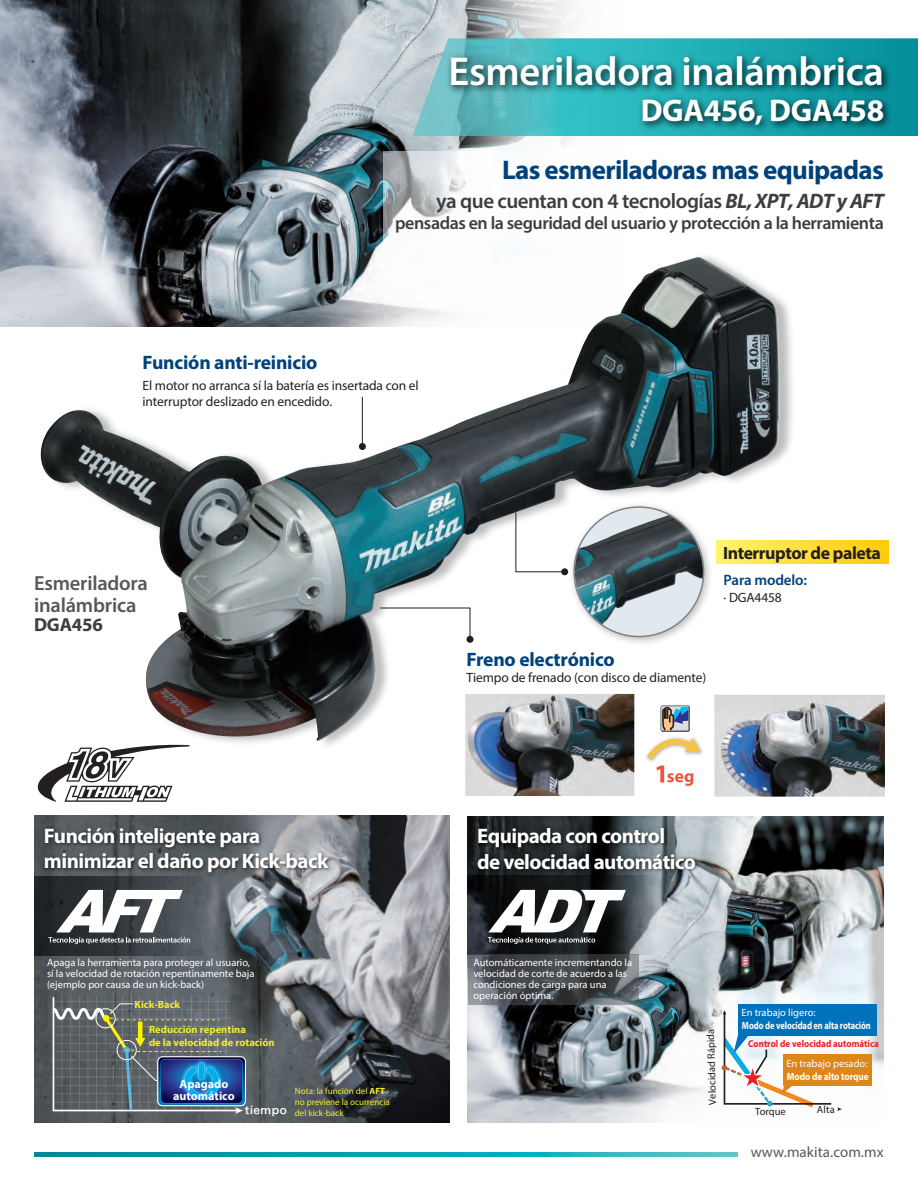
<style>
.page{position:relative;width:918px;height:1188px;background:#fff}
.page>*{position:absolute;margin:0;border:0;box-sizing:border-box;transform-origin:0 0}
.t1{font:600 40.5px "Myriad Pro";letter-spacing:-.01em;color:#fff}
.t2{font:700 31.5px "Myriad Pro";letter-spacing:-.01em;color:#fff}
.t3{font:700 27px "Myriad Pro";letter-spacing:-.025em;color:#004279}
.t4{font:700 21px/25.2px "Myriad Pro";letter-spacing:-.025em;color:#fff}
.t5{font:600 21px "Myriad Pro";letter-spacing:-.025em;color:#3e3e3f}
.t6{font:600 20.4px/22.8px "Myriad Pro";letter-spacing:-.01em;color:#57585a}
.t7{font:700 19.5px "Myriad Pro";letter-spacing:-.01em;color:#004279}
.t8{font:700 18.9px "Myriad Pro";letter-spacing:-.01em;color:#3e3e3f}
.t9{font:600 18px "Myriad Pro";letter-spacing:-.025em;color:#3e3e3f}
.t10{font:700 17.85px "Myriad Pro";letter-spacing:-.025em;color:#231f20}
.t11{font:15px "Myriad Pro";letter-spacing:.005em;color:#57585a}
.t12{font:600 15px "Myriad Pro";letter-spacing:-.01em;color:#004279}
.t13{font:13.5px/16.2px "Myriad Pro";letter-spacing:-.01em;color:#231f20}
.t14{font:700 12px/12px "Myriad Pro";color:#fff;text-align:center}
.t15{font:10.5px/11.2px "Myriad Pro";color:#fff}
.t16{font:700 10.5px/12.6px "Myriad Pro";color:#f4ed2f}
.t17{font:700 10.5px "Myriad Pro";letter-spacing:-.01em;color:#fff;scale:.8 1}
.t18{font:10.5px "Myriad Pro";color:#231f20}
.t19{font:700 10.5px "Myriad Pro";letter-spacing:-.01em;color:#fff;scale:.87 1}
.t20{font:10.5px "Hira Kaku Pro W6";letter-spacing:.05em;color:#fff}
.t21{font:700 10.05px "Myriad Pro";color:#ee1d23;scale:.9 1}
.t22{font:9px/10.8px "Myriad Pro";color:#f4ed2f}
.s1{font-weight:700;font-style:italic}
.s2{font-weight:700}
</style>
<div class="page">
<img style="left:0;top:0;width:455px;height:327px">
<svg style="left:455px;top:0;width:116px;height:38px;background:#c0c4c6"></svg>
<svg style="left:412px;top:38px;width:506px;height:98px;background:#4badb5"></svg>
<img style="left:441px;top:43px;width:456px;height:93px">
<img style="left:839px;top:695px;width:46px;height:102px">
<img style="left:34px;top:919px;width:416px;height:203px">
<div style="left:34px;top:877px;width:169px;height:79px;background:linear-gradient(to right,#191b1c,#535b62)"></div>
<hr style="left:53px;top:995px;width:1px;height:116px;background:#fff">
<hr style="left:62px;top:995px;width:1px;height:116px;background:#fff">
<hr style="left:71px;top:995px;width:1px;height:116px;background:#fff">
<hr style="left:79px;top:995px;width:1px;height:116px;background:#fff">
<hr style="left:88px;top:995px;width:1px;height:116px;background:#fff">
<hr style="left:96px;top:995px;width:1px;height:116px;background:#fff">
<hr style="left:105px;top:995px;width:1px;height:116px;background:#fff">
<hr style="left:114px;top:995px;width:1px;height:116px;background:#fff">
<hr style="left:122px;top:995px;width:1px;height:116px;background:#fff">
<hr style="left:131px;top:995px;width:1px;height:116px;background:#fff">
<hr style="left:140px;top:995px;width:1px;height:116px;background:#fff">
<hr style="left:148px;top:995px;width:1px;height:116px;background:#fff">
<hr style="left:157px;top:995px;width:1px;height:116px;background:#fff">
<hr style="left:165px;top:995px;width:1px;height:116px;background:#fff">
<hr style="left:174px;top:995px;width:1px;height:116px;background:#fff">
<hr style="left:183px;top:995px;width:1px;height:116px;background:#fff">
<hr style="left:191px;top:995px;width:1px;height:116px;background:#fff">
<hr style="left:200px;top:995px;width:1px;height:116px;background:#fff">
<hr style="left:208px;top:995px;width:1px;height:116px;background:#fff">
<hr style="left:217px;top:995px;width:1px;height:116px;background:#fff">
<hr style="left:226px;top:995px;width:1px;height:116px;background:#fff">
<svg style="left:50px;top:996px;width:195px;height:118px;background:#5a6a77"></svg>
<svg style="left:48px;top:919px;width:142px;height:25px"></svg>
<img style="left:467px;top:816px;width:417px;height:306px">
<svg style="left:468px;top:919px;width:188px;height:36px;background:#42474c"></svg>
<div style="left:784px;top:1054px;width:88px;height:32px;background:#df8619"></div>
<svg style="left:720px;top:1010px;width:122px;height:101px"></svg>
<div style="left:738px;top:1004px;width:138px;height:32px;background:#0072bc"></div>
<svg style="left:468px;top:954px;width:170px;height:51px;background:#4b4f53"></svg>
<svg style="left:488px;top:919px;width:138px;height:25px"></svg>
<img style="left:19px;top:99px;width:820px;height:820px">
<img style="left:31px;top:257px;width:749px;height:496px">
<svg style="left:34px;top:1152px;width:704px;height:5px;background:#11a6af"></svg>
<hr style="left:362px;top:397px;width:1px;height:52px;background:#231f20">
<div style="left:359px;top:443px;width:7px;height:7px;background:#231f20;border-radius:50%"></div>
<svg style="left:380px;top:608px;width:90px;height:33px"></svg>
<div style="left:467px;top:636px;width:7px;height:7px;background:#231f20;border-radius:50%"></div>
<div style="left:561px;top:568px;width:7px;height:7px;background:#231f20;border-radius:50%"></div>
<img style="left:575px;top:515px;width:128px;height:110px">
<svg style="left:516px;top:512px;width:49px;height:60px"></svg>
<div style="left:716px;top:540px;width:173px;height:24px;background:linear-gradient(to right,#fff46d,#feca0b)"></div>
<h1 class="t1" style="left:449px;top:45px;width:437px">Esmeriladora inalámbrica</h1>
<h2 class="t2" style="left:641px;top:89px;width:245px">DGA456, DGA458</h2>
<h3 class="t7" style="left:143px;top:350px;width:176px">Función anti-reinicio</h3>
<h3 class="t3" style="left:502px;top:153px;width:383px">Las esmeriladoras mas equipadas</h3>
<h3 class="t5" style="left:436px;top:187px;width:449px">ya que cuentan con 4 tecnologías <span class="s1">BL, XPT, ADT y AFT</span></h3>
<h3 class="t9" style="left:395px;top:211px;width:490px">pensadas en la seguridad del usuario y protección a la herramienta</h3>
<p class="t13" style="left:143px;top:377px;width:278px">El motor no arranca sí la batería es insertada con el interruptor deslizado en encedido.</p>
<h3 class="t6" style="left:34px;top:571px;width:115px">Esmeriladora inalámbrica</h3>
<h3 class="t8" style="left:34px;top:613px;width:70px">DGA456</h3>
<h3 class="t10" style="left:723px;top:541px;width:159px">Interruptor de paleta</h3>
<h3 class="t12" style="left:724px;top:571px;width:85px">Para modelo:</h3>
<p class="t13" style="left:724px;top:589px;width:60px">· DGA4458</p>
<h3 class="t7" style="left:466px;top:647px;width:150px">Freno electrónico</h3>
<p class="t13" style="left:466px;top:670px;width:241px">Tiempo de frenado (con disco de diamente)</p>
<h3 class="t4" style="left:44px;top:823px;width:286px">Función inteligente para minimizar el daño por Kick-back</h3>
<p class="t15" style="left:47px;top:956px;width:209px">Apaga la herramienta para proteger al usuario, sí la velocidad de rotación repentinamente baja (ejemplo por causa de un kick-back)</p>
<p class="t16" style="left:135px;top:998px;width:47px">Kick-Back</p>
<p class="t16" style="left:149px;top:1023px;width:127px">Reducción repentina<br>de la velocidad de rotación</p>
<p class="t14" style="left:173px;top:1077px;width:63px">Apagado automático</p>
<p class="t20" style="left:245px;top:1100px;width:43px">tiempo</p>
<p class="t22" style="left:295px;top:1085px;width:97px">Nota: la función del <span class="s2">AFT </span>no previene la ocurrencia del kick-back</p>
<h3 class="t4" style="left:477px;top:823px;width:220px">Equipada con control<br>de velocidad automático</h3>
<p class="t15" style="left:473px;top:956px;width:160px">Automáticamente incrementando la velocidad de corte de acuerdo a las condiciones de carga para una operación óptima.</p>
<p class="t15" style="left:742px;top:1006px;width:76px">En trabajo ligero:</p>
<p class="t17" style="left:742px;top:1019px;width:163px">Modo de velocidad en alta rotación</p>
<p class="t15" style="left:786px;top:1058px;width:83px">En trabajo pesado:</p>
<p class="t19" style="left:787px;top:1070px;width:95px">Modo de alto torque</p>
<p class="t18" style="left:755px;top:1105px;width:32px">Torque</p>
<p class="t18" style="left:706px;top:1105px;width:77px;rotate:-92deg">Velocidad Rápida</p>
<p class="t21" style="left:748px;top:1037px;width:147px">Control de velocidad automática</p>
<p class="t18" style="left:817px;top:1103px;width:19px">Alta</p>
<h3 class="t11" style="left:751px;top:1143px;width:134px">www.makita.com.mx</h3>
</div>
